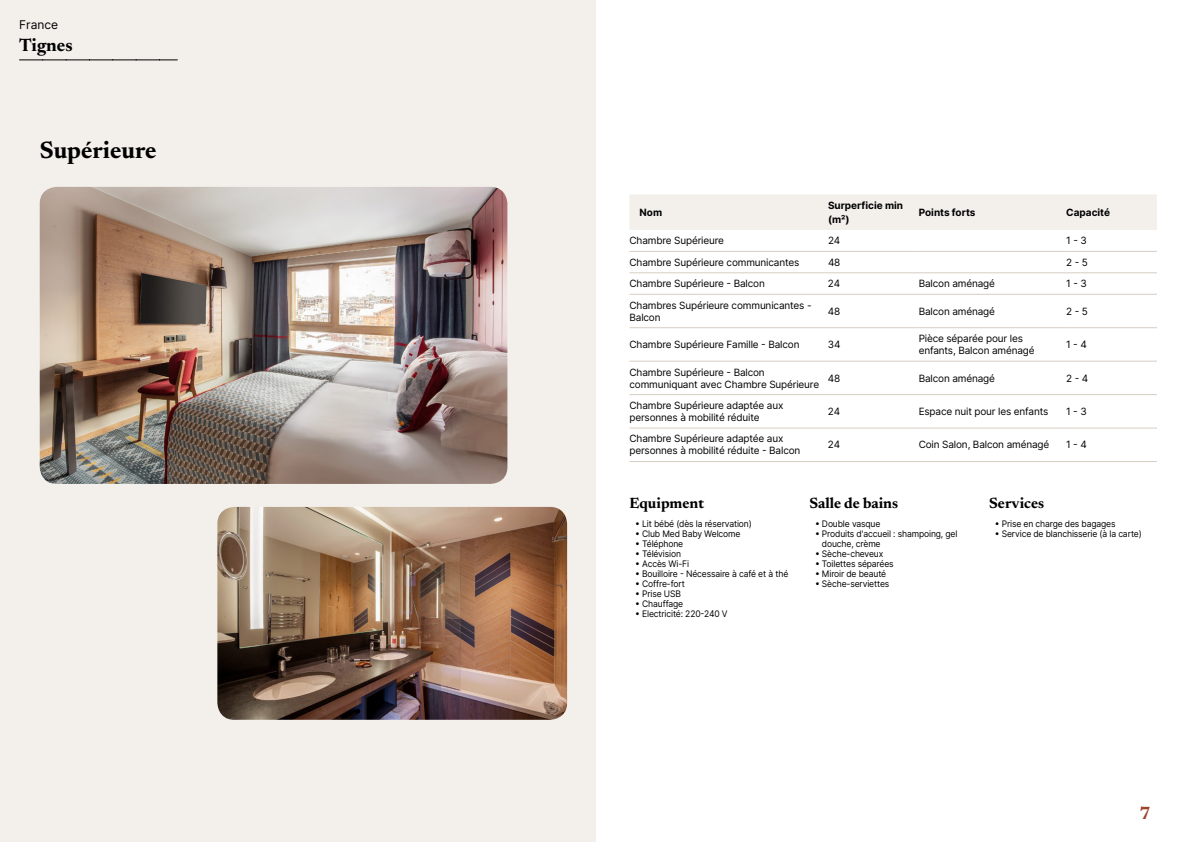
<style>
.page{position:relative;width:1191px;height:842px;background:#fff}
.page>*{position:absolute;margin:0;border:0;box-sizing:border-box;transform-origin:0 0}
.t1{font:700 24px "Newsreader 24 pt";color:#000}
.t2{font:700 18px "Newsreader 24 pt";color:#000}
.t3{font:700 18px "Newsreader 24 pt";color:#9d432c}
.t4{font:700 15px "Newsreader 24 pt";color:#000}
.t5{font:12px "Inter";color:#000}
.t6{font:10px/12px "Inter";letter-spacing:-.015em;color:#000}
.t7{font:700 10px/14px "Inter";color:#000}
.t8{font:9px/10px "Inter";letter-spacing:-.015em;color:#000;scale:.95 1}
</style>
<div class="page">
<div style="left:0;top:0;width:595px;height:842px;background:#f3f0ec"></div>
<img style="left:40px;top:187px;width:467px;height:297px">
<img style="left:217px;top:507px;width:350px;height:213px">
<svg style="left:20px;top:60px;width:157px;height:1px"></svg>
<div style="left:630px;top:194px;width:527px;height:36px;background:#f3f0ec"></div>
<hr style="left:629px;top:251px;width:199px;height:1px;background:#d7cdc1">
<hr style="left:828px;top:251px;width:90px;height:1px;background:#d7cdc1">
<hr style="left:918px;top:251px;width:148px;height:1px;background:#d7cdc1">
<hr style="left:1066px;top:251px;width:91px;height:1px;background:#d7cdc1">
<hr style="left:629px;top:272px;width:199px;height:1px;background:#d7cdc1">
<hr style="left:828px;top:272px;width:90px;height:1px;background:#d7cdc1">
<hr style="left:918px;top:272px;width:148px;height:1px;background:#d7cdc1">
<hr style="left:1066px;top:272px;width:91px;height:1px;background:#d7cdc1">
<hr style="left:629px;top:294px;width:199px;height:1px;background:#d7cdc1">
<hr style="left:828px;top:294px;width:90px;height:1px;background:#d7cdc1">
<hr style="left:918px;top:294px;width:148px;height:1px;background:#d7cdc1">
<hr style="left:1066px;top:294px;width:91px;height:1px;background:#d7cdc1">
<hr style="left:629px;top:327px;width:199px;height:1px;background:#d7cdc1">
<hr style="left:828px;top:327px;width:90px;height:1px;background:#d7cdc1">
<hr style="left:918px;top:327px;width:148px;height:1px;background:#d7cdc1">
<hr style="left:1066px;top:327px;width:91px;height:1px;background:#d7cdc1">
<hr style="left:629px;top:361px;width:199px;height:1px;background:#d7cdc1">
<hr style="left:828px;top:361px;width:90px;height:1px;background:#d7cdc1">
<hr style="left:918px;top:361px;width:148px;height:1px;background:#d7cdc1">
<hr style="left:1066px;top:361px;width:91px;height:1px;background:#d7cdc1">
<hr style="left:629px;top:394px;width:199px;height:1px;background:#d7cdc1">
<hr style="left:828px;top:394px;width:90px;height:1px;background:#d7cdc1">
<hr style="left:918px;top:394px;width:148px;height:1px;background:#d7cdc1">
<hr style="left:1066px;top:394px;width:91px;height:1px;background:#d7cdc1">
<hr style="left:629px;top:428px;width:199px;height:1px;background:#d7cdc1">
<hr style="left:828px;top:428px;width:90px;height:1px;background:#d7cdc1">
<hr style="left:918px;top:428px;width:148px;height:1px;background:#d7cdc1">
<hr style="left:1066px;top:428px;width:91px;height:1px;background:#d7cdc1">
<hr style="left:629px;top:461px;width:199px;height:1px;background:#d7cdc1">
<hr style="left:828px;top:461px;width:90px;height:1px;background:#d7cdc1">
<hr style="left:918px;top:461px;width:148px;height:1px;background:#d7cdc1">
<hr style="left:1066px;top:461px;width:91px;height:1px;background:#d7cdc1">
<p class="t5" style="left:19px;top:15px;width:40px">France</p>
<h2 class="t2" style="left:19px;top:32px;width:55px">Tignes</h2>
<h1 class="t1" style="left:40px;top:133px;width:118px">Supérieure</h1>
<p class="t7" style="left:639px;top:205px;width:24px">Nom</p>
<p class="t7" style="left:828px;top:198px;width:77px">Surperficie min (m²)</p>
<p class="t7" style="left:918px;top:205px;width:58px">Points forts</p>
<p class="t7" style="left:1066px;top:205px;width:45px">Capacité</p>
<p class="t6" style="left:629px;top:234px;width:96px">Chambre Supérieure</p>
<p class="t6" style="left:828px;top:234px;width:14px">24</p>
<p class="t6" style="left:1066px;top:234px;width:22px">1 - 3</p>
<p class="t6" style="left:629px;top:256px;width:171px">Chambre Supérieure communicantes</p>
<p class="t6" style="left:828px;top:256px;width:14px">48</p>
<p class="t6" style="left:1066px;top:256px;width:23px">2 - 5</p>
<p class="t6" style="left:629px;top:277px;width:137px">Chambre Supérieure - Balcon</p>
<p class="t6" style="left:828px;top:277px;width:14px">24</p>
<p class="t6" style="left:918px;top:277px;width:78px">Balcon aménagé</p>
<p class="t6" style="left:1066px;top:277px;width:22px">1 - 3</p>
<p class="t6" style="left:629px;top:299px;width:184px">Chambres Supérieure communicantes -<br>Balcon</p>
<p class="t6" style="left:828px;top:305px;width:14px">48</p>
<p class="t6" style="left:918px;top:305px;width:78px">Balcon aménagé</p>
<p class="t6" style="left:1066px;top:305px;width:23px">2 - 5</p>
<p class="t6" style="left:629px;top:338px;width:172px">Chambre Supérieure Famille - Balcon</p>
<p class="t6" style="left:828px;top:338px;width:14px">34</p>
<p class="t6" style="left:918px;top:332px;width:117px">Pièce séparée pour les enfants, Balcon aménagé</p>
<p class="t6" style="left:1066px;top:338px;width:22px">1 - 4</p>
<p class="t6" style="left:629px;top:366px;width:191px">Chambre Supérieure - Balcon communiquant avec Chambre Supérieure</p>
<p class="t6" style="left:828px;top:372px;width:14px">48</p>
<p class="t6" style="left:918px;top:372px;width:78px">Balcon aménagé</p>
<p class="t6" style="left:1066px;top:372px;width:24px">2 - 4</p>
<p class="t6" style="left:629px;top:399px;width:156px">Chambre Supérieure adaptée aux personnes à mobilité réduite</p>
<p class="t6" style="left:828px;top:405px;width:14px">24</p>
<p class="t6" style="left:918px;top:405px;width:131px">Espace nuit pour les enfants</p>
<p class="t6" style="left:1066px;top:405px;width:22px">1 - 3</p>
<p class="t6" style="left:629px;top:433px;width:172px">Chambre Supérieure adaptée aux personnes à mobilité réduite - Balcon</p>
<p class="t6" style="left:828px;top:439px;width:14px">24</p>
<p class="t6" style="left:918px;top:439px;width:132px">Coin Salon, Balcon aménagé</p>
<p class="t6" style="left:1066px;top:439px;width:22px">1 - 4</p>
<h3 class="t4" style="left:629px;top:493px;width:76px">Equipment</h3>
<p class="t8" style="left:635px;top:518px;width:124px">• Lit bébé (dès la réservation)</p>
<p class="t8" style="left:635px;top:528px;width:112px">• Club Med Baby Welcome</p>
<p class="t8" style="left:635px;top:538px;width:52px">• Téléphone</p>
<p class="t8" style="left:635px;top:548px;width:50px">• Télévision</p>
<p class="t8" style="left:635px;top:558px;width:58px">• Accès Wi-Fi</p>
<p class="t8" style="left:635px;top:568px;width:163px">• Bouilloire - Nécessaire à café et à thé</p>
<p class="t8" style="left:635px;top:578px;width:54px">• Coffre-fort</p>
<p class="t8" style="left:635px;top:588px;width:50px">• Prise USB</p>
<p class="t8" style="left:635px;top:598px;width:52px">• Chauffage</p>
<p class="t8" style="left:635px;top:608px;width:99px">• Electricité: 220-240 V</p>
<h3 class="t4" style="left:809px;top:493px;width:90px">Salle de bains</h3>
<p class="t8" style="left:815px;top:518px;width:70px">• Double vasque</p>
<p class="t8" style="left:822px;top:528px;width:144px;text-indent:-7px">• Produits d'accueil : shampoing, gel douche, crème</p>
<p class="t8" style="left:815px;top:548px;width:73px">• Sèche-cheveux</p>
<p class="t8" style="left:815px;top:558px;width:84px">• Toilettes séparées</p>
<p class="t8" style="left:815px;top:568px;width:76px">• Miroir de beauté</p>
<p class="t8" style="left:815px;top:578px;width:80px">• Sèche-serviettes</p>
<h3 class="t4" style="left:989px;top:493px;width:57px">Services</h3>
<p class="t8" style="left:994px;top:518px;width:129px">• Prise en charge des bagages</p>
<p class="t8" style="left:994px;top:528px;width:156px">• Service de blanchisserie (à la carte)</p>
<h2 class="t3" style="left:1139px;top:800px;width:13px">7</h2>
</div>
